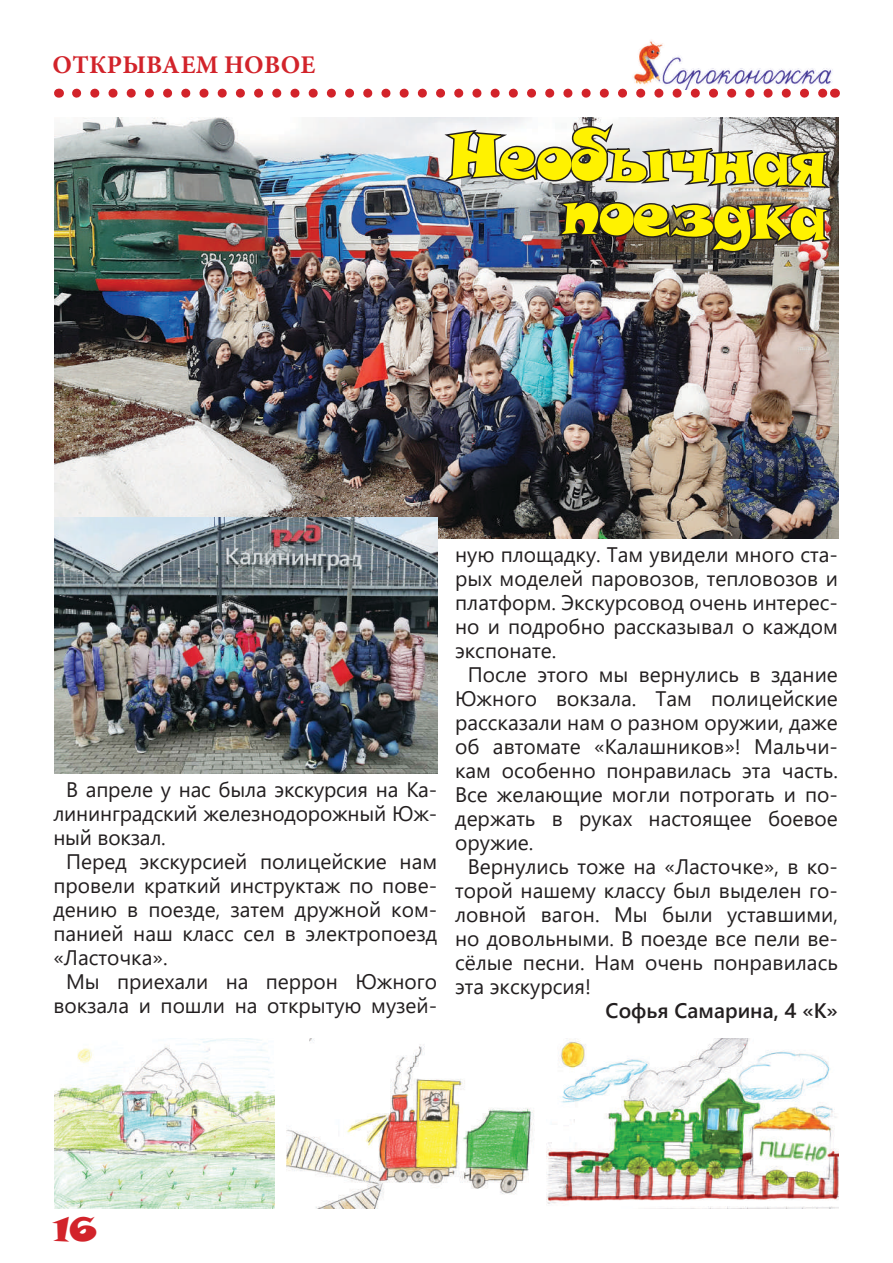
<style>
.page{position:relative;width:893px;height:1263px;background:#fff}
.page>*{position:absolute;margin:0;border:0;box-sizing:border-box;transform-origin:0 0}
.t1{font:800 74.7px/53.2px "Tolstyak";color:#fff200;text-align:right}
.t2{font:800 42px "Tolstyak";color:#d2232a}
.t3{font:700 25.5px "Minion Pro";letter-spacing:.01em;color:#d2232a}
.t4{font:21px/24px "Segoe UI";color:#231f20;text-align:justify}
.t5{font:600 21px "Segoe UI";color:#231f20}
</style>
<div class="page">
<img style="left:54px;top:1039px;width:221px;height:170px">
<img style="left:286px;top:1039px;width:248px;height:170px">
<img style="left:546px;top:1039px;width:293px;height:170px">
<img style="left:54px;top:117px;width:785px;height:421px">
<img style="left:77px;top:40px;width:761px;height:363px">
<img style="left:54px;top:518px;width:383px;height:255px">
<p class="t3" style="left:52px;top:47px;width:264px">ОТКРЫВАЕМ НОВОЕ</p>
<h1 class="t1" style="left:449px;top:126px;width:380px;rotate:2deg">Необычная поездка</h1>
<p class="t4" style="left:53px;top:776px;width:385px;text-indent:13px">В апреле у нас была экскурсия на Ка&shy;лининградский железнодорожный Юж&shy;ный вокзал.</p>
<p class="t4" style="left:53px;top:848px;width:385px;text-indent:13px">Перед экскурсией полицейские нам провели краткий инструктаж по пове&shy;дению в поезде, затем дружной ком&shy;панией наш класс сел в электропоезд «Ласточка».</p>
<p class="t4" style="left:53px;top:968px;width:385px;text-align:right">Мы приехали на перрон Южного вокзала и пошли на открытую музей-</p>
<p class="t4" style="left:455px;top:541px;width:384px">ную площадку. Там увидели много ста&shy;рых моделей паровозов, тепловозов и платформ. Экскурсовод очень интерес&shy;но и подробно рассказывал о каждом экспонате.</p>
<p class="t4" style="left:455px;top:661px;width:384px;text-indent:13px">После этого мы вернулись в здание Южного вокзала. Там полицейские рассказали нам о разном оружии, даже об автомате «Калашников»! Мальчи&shy;кам особенно понравилась эта часть.<br>Все желающие могли потрогать и по&shy;держать в руках настоящее боевое оружие.</p>
<p class="t4" style="left:455px;top:853px;width:384px;text-indent:13px">Вернулись тоже на «Ласточке», в ко&shy;торой нашему классу был выделен го&shy;ловной вагон. Мы были уставшими, но довольными. В поезде все пели ве&shy;сёлые песни. Нам очень понравилась эта экскурсия!</p>
<p class="t5" style="left:606px;top:991px;width:234px">Софья Самарина, 4 «К»</p>
<h2 class="t2" style="left:52px;top:1207px;width:46px">16</h2>
</div>
